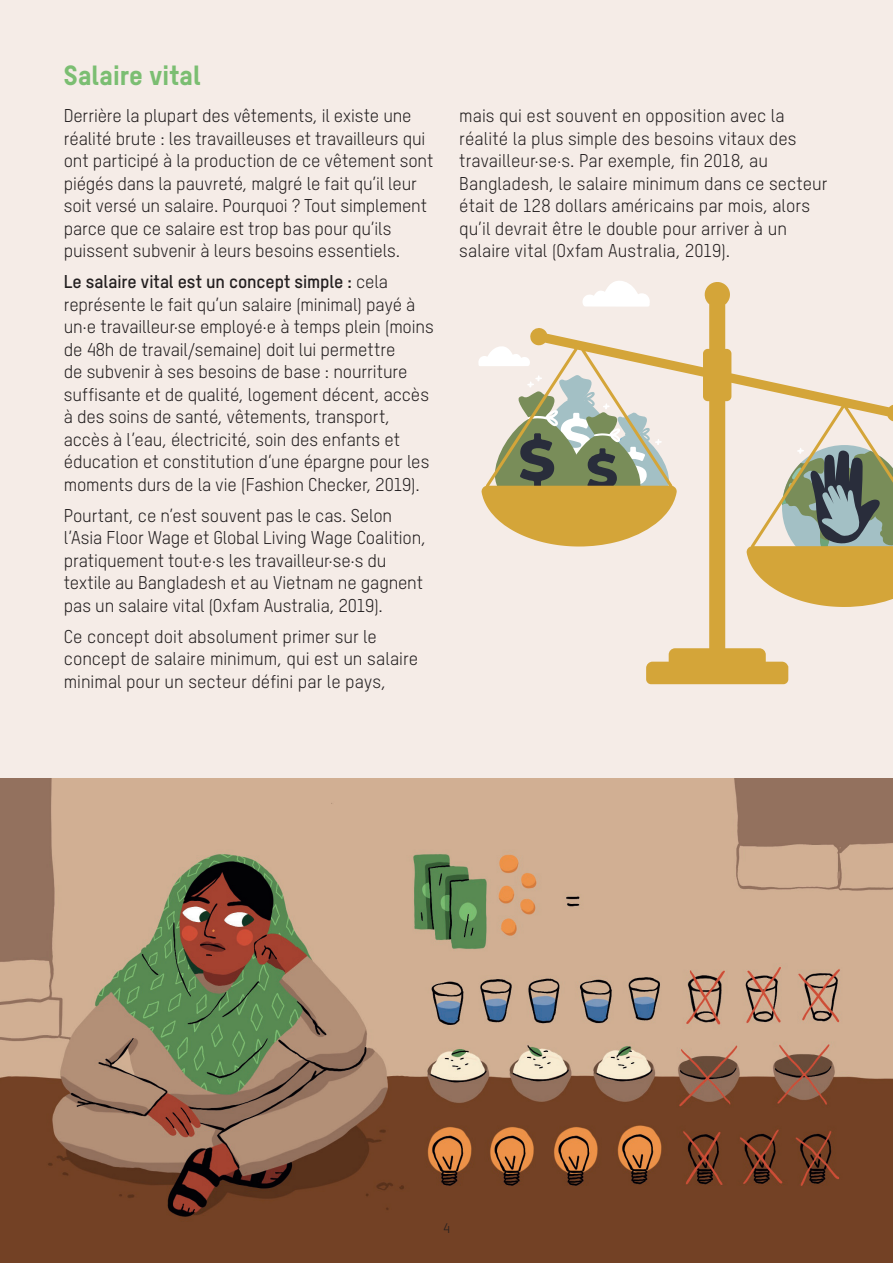
<style>
.page{position:relative;width:893px;height:1263px;background:#f5ece7}
.page>*{position:absolute;margin:0;border:0;box-sizing:border-box;transform-origin:0 0}
.t1{font:27px "T Star Pro Heavy";letter-spacing:.01em;color:#7bbe72}
.t2{font:18px/22.5px "T Star Pro Regular";letter-spacing:-.005em;color:#231f20}
.t3{font:18px "T Star Pro Bold";letter-spacing:-.005em;color:#231f20}
.t4{font:13.5px "T Star Pro Regular";color:#231f20}
.s1{font-family:"T Star Pro Regular"}
</style>
<div class="page">
<img style="left:0;top:778px;width:893px;height:485px">
<svg style="left:478px;top:357px;width:3px;height:9px"></svg>
<svg style="left:481px;top:281px;width:412px;height:403px"></svg>
<h1 class="t1" style="left:64px;top:54px;width:138px">Salaire vital</h1>
<p class="t2" style="left:64px;top:104px;width:371px">Derrière la plupart des vêtements, il existe une réalité brute : les travailleuses et travailleurs qui ont participé à la production de ce vêtement sont piégés dans la pauvreté, malgré le fait qu’il leur soit versé un salaire. Pourquoi ? Tout simplement parce que ce salaire est trop bas pour qu’ils puissent subvenir à leurs besoins essentiels.</p>
<p class="t3" style="left:64px;top:269px;width:326px">Le salaire vital est un concept simple : <span class="s1">cela</span></p>
<p class="t2" style="left:64px;top:292px;width:371px">représente le fait qu’un salaire (minimal) payé à un·e travailleur·se employé·e à temps plein (moins de 48h de travail/semaine) doit lui permettre<br>de subvenir à ses besoins de base : nourriture suffisante et de qualité, logement décent, accès à des soins de santé, vêtements, transport, accès à l’eau, électricité, soin des enfants et éducation et constitution d’une épargne pour les moments durs de la vie (Fashion Checker, 2019).</p>
<p class="t2" style="left:64px;top:503px;width:364px">Pourtant, ce n’est souvent pas le cas. Selon l’Asia Floor Wage et Global Living Wage Coalition, pratiquement tout·e·s les travailleur·se·s du textile au Bangladesh et au Vietnam ne gagnent pas un salaire vital (Oxfam Australia, 2019).</p>
<p class="t2" style="left:64px;top:624px;width:356px">Ce concept doit absolument primer sur le concept de salaire minimum, qui est un salaire minimal pour un secteur défini par le pays,</p>
<p class="t2" style="left:459px;top:103px;width:370px">mais qui est souvent en opposition avec la réalité la plus simple des besoins vitaux des travailleur·se·s. Par exemple, fin 2018, au Bangladesh, le salaire minimum dans ce secteur était de 128 dollars américains par mois, alors qu’il devrait être le double pour arriver à un salaire vital (Oxfam Australia, 2019).</p>
<p class="t4" style="left:443px;top:1219px;width:8px">4</p>
</div>
